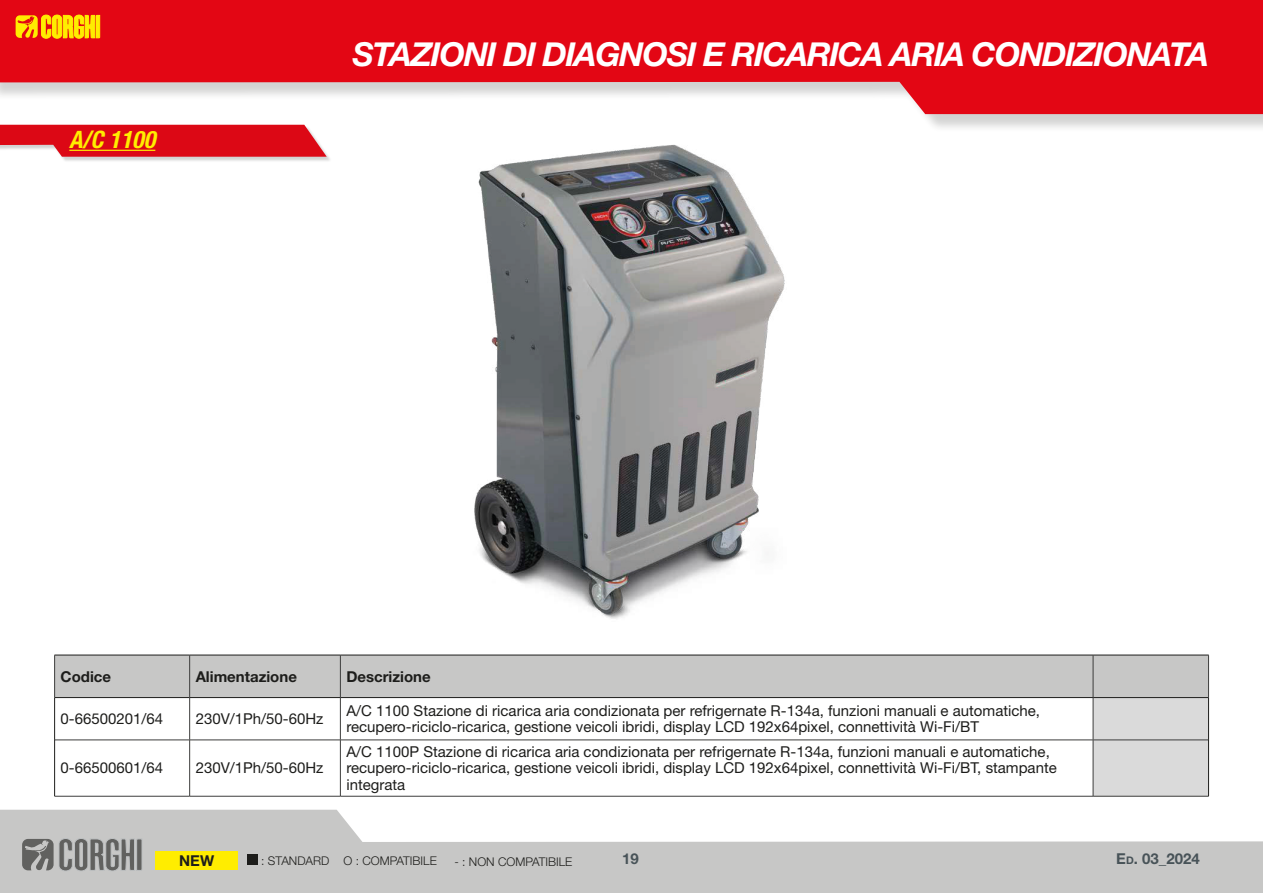
<style>
.page{position:relative;width:1263px;height:893px;background:#fff}
.page>*{position:absolute;margin:0;border:0;box-sizing:border-box;transform-origin:0 0}
.t1{font:italic 700 33px "Helvetica Neue LT Std";letter-spacing:-.04em;color:#fff}
.t2{font:italic 700 condensed 24px "Helvetica Neue LT Std";color:#ffed00}
.t3{font:15px/16.5px "Helvetica Neue LT Std";color:#1d1d1b}
.t4{font:700 15px "Helvetica Neue LT Std";color:#1d1d1b}
.t5{font:700 15px "Helvetica Neue LT Std";color:#485358}
.t6{font:300 12px "Helvetica Neue LT Std";color:#1d1d1b}
.s1{font-size:10.5px}
</style>
<div class="page">
<div style="left:0;top:0;width:1263px;height:133px;background:#1d1d1b;opacity:.2"></div>
<svg style="left:0;top:0;width:1263px;height:114px;background:#e53540"></svg>
<svg style="left:0;top:810px;width:1263px;height:83px;fill:#c7c7c6"></svg>
<svg style="left:16px;top:15px;width:84px;height:23px;background:#f8b604"></svg>
<svg style="left:22px;top:838px;width:120px;height:33px;background:#8d8d8c"></svg>
<div style="left:155px;top:851px;width:83px;height:19px;background:#ffed00"></div>
<div style="left:247px;top:855px;width:11px;height:10px;background:#1d1d1b"></div>
<div style="left:55px;top:656px;width:1153px;height:41px;background:#c7c7c6"></div>
<div style="left:1094px;top:698px;width:114px;height:98px;background:#dadada"></div>
<hr style="left:54px;top:655px;width:136px;height:1px;background:#1d1d1b">
<hr style="left:190px;top:655px;width:150px;height:1px;background:#1d1d1b">
<hr style="left:340px;top:655px;width:753px;height:1px;background:#1d1d1b">
<hr style="left:1093px;top:655px;width:116px;height:1px;background:#1d1d1b">
<hr style="left:54px;top:697px;width:136px;height:1px;background:#1d1d1b">
<hr style="left:190px;top:697px;width:150px;height:1px;background:#1d1d1b">
<hr style="left:340px;top:697px;width:753px;height:1px;background:#1d1d1b">
<hr style="left:1093px;top:697px;width:116px;height:1px;background:#1d1d1b">
<hr style="left:54px;top:655px;width:1px;height:42px;background:#3d3d3c">
<hr style="left:1208px;top:655px;width:1px;height:42px;background:#3d3d3c">
<hr style="left:189px;top:655px;width:1px;height:42px;background:#3d3d3c">
<hr style="left:340px;top:655px;width:1px;height:42px;background:#3d3d3c">
<hr style="left:1093px;top:655px;width:1px;height:42px;background:#3d3d3c">
<hr style="left:189px;top:698px;width:1px;height:42px;background:#3d3d3c">
<hr style="left:340px;top:698px;width:1px;height:42px;background:#3d3d3c">
<hr style="left:1093px;top:698px;width:1px;height:42px;background:#3d3d3c">
<hr style="left:55px;top:740px;width:135px;height:1px;background:#3d3d3c">
<hr style="left:190px;top:740px;width:150px;height:1px;background:#3d3d3c">
<hr style="left:189px;top:740px;width:1px;height:56px;background:#3d3d3c">
<hr style="left:340px;top:740px;width:753px;height:1px;background:#3d3d3c">
<hr style="left:340px;top:740px;width:1px;height:56px;background:#3d3d3c">
<hr style="left:1093px;top:740px;width:115px;height:1px;background:#3d3d3c">
<hr style="left:1093px;top:740px;width:1px;height:56px;background:#3d3d3c">
<hr style="left:54px;top:796px;width:136px;height:1px;background:#3d3d3c">
<hr style="left:190px;top:796px;width:150px;height:1px;background:#3d3d3c">
<hr style="left:340px;top:796px;width:753px;height:1px;background:#3d3d3c">
<hr style="left:1093px;top:796px;width:116px;height:1px;background:#3d3d3c">
<hr style="left:54px;top:698px;width:1px;height:42px;background:#1d1d1b">
<hr style="left:1208px;top:698px;width:1px;height:42px;background:#1d1d1b">
<hr style="left:54px;top:740px;width:1px;height:56px;background:#1d1d1b">
<hr style="left:1208px;top:740px;width:1px;height:56px;background:#1d1d1b">
<div style="left:0;top:126px;width:332px;height:36px;background:#1d1d1b;opacity:.2"></div>
<svg style="left:0;top:125px;width:327px;height:32px;background:#de222d"></svg>
<hr style="left:69px;top:150px;width:86px;height:1px;background:#ffed00">
<img style="left:458px;top:125px;width:328px;height:494px">
<h2 class="t2" style="left:69px;top:125px;width:88px">A/C 1100</h2>
<h1 class="t1" style="left:352px;top:34px;width:858px">STAZIONI DI DIAGNOSI E RICARICA ARIA CONDIZIONATA</h1>
<p class="t4" style="left:61px;top:667px;width:52px">Codice</p>
<p class="t4" style="left:196px;top:667px;width:103px">Alimentazione</p>
<p class="t4" style="left:346px;top:667px;width:86px">Descrizione</p>
<p class="t3" style="left:61px;top:710px;width:104px">0-66500201/64</p>
<p class="t3" style="left:196px;top:710px;width:129px">230V/1Ph/50-60Hz</p>
<p class="t3" style="left:346px;top:702px;width:695px">A/C 1100 Stazione di ricarica aria condizionata per refrigernate R-134a, funzioni manuali e automatiche, recupero-riciclo-ricarica, gestione veicoli ibridi, display LCD 192x64pixel, connettività Wi-Fi/BT</p>
<p class="t3" style="left:61px;top:760px;width:104px">0-66500601/64</p>
<p class="t3" style="left:196px;top:760px;width:129px">230V/1Ph/50-60Hz</p>
<p class="t3" style="left:346px;top:743px;width:712px">A/C 1100P Stazione di ricarica aria condizionata per refrigernate R-134a, funzioni manuali e automatiche, recupero-riciclo-ricarica, gestione veicoli ibridi, display LCD 192x64pixel, connettività Wi-Fi/BT, stampante integrata</p>
<p class="t4" style="left:179px;top:851px;width:36px">NEW</p>
<p class="t6" style="left:261px;top:854px;width:177px">: STANDARD O : COMPATIBILE</p>
<p class="t6" style="left:454px;top:854px;width:119px">- : NON COMPATIBILE</p>
<p class="t5" style="left:622px;top:849px;width:18px">19</p>
<p class="t5" style="left:1116px;top:849px;width:85px">E<span class="s1">d</span>. 03_2024</p>
</div>
